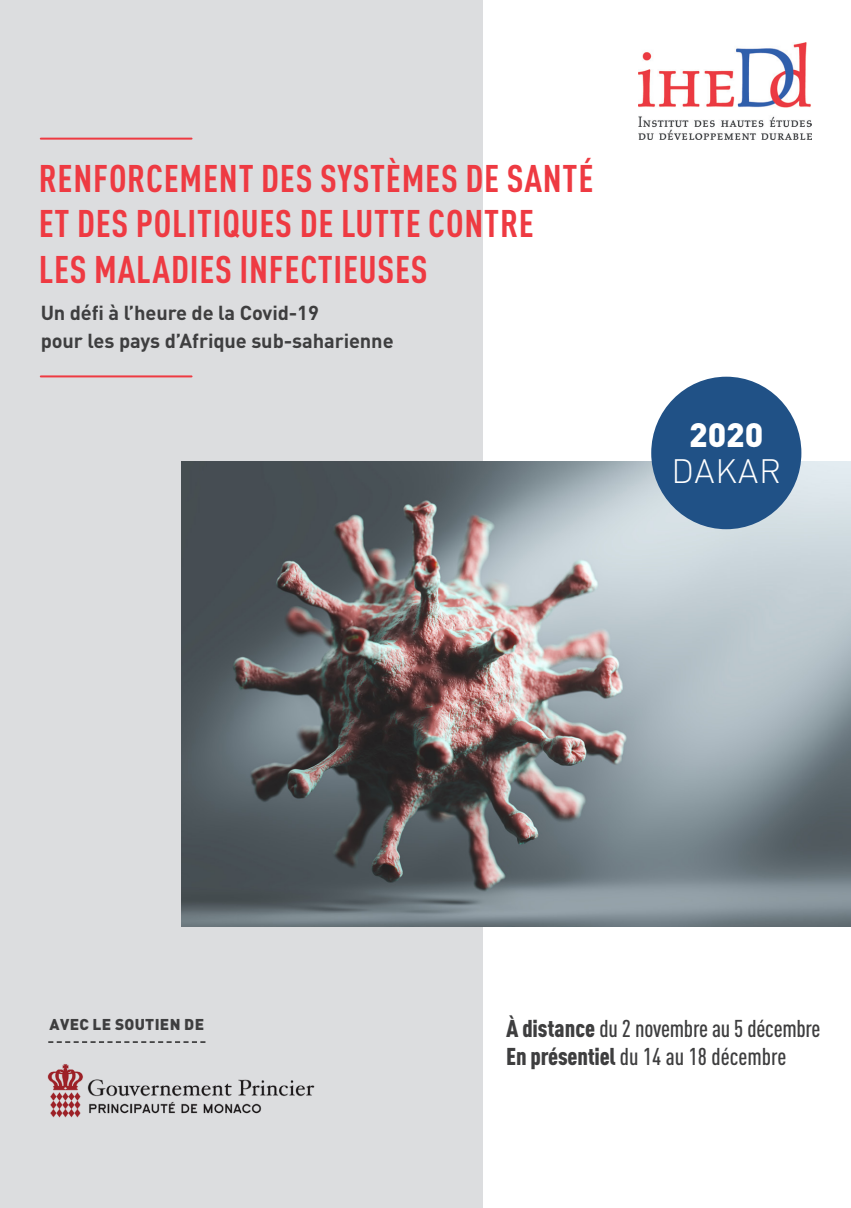
<style>
.page{position:relative;width:851px;height:1208px;background:#fff}
.page>*{position:absolute;margin:0;border:0;box-sizing:border-box;transform-origin:0 0}
.TITRE_couverture{font:700 condensed 38px/45.6px "DIN Pro";letter-spacing:.02em;color:#ee3a42}
.t1{font:300 33.4px/35.4px "DIN Pro";letter-spacing:.02em;color:#fff;text-align:center}
.t2{font:500 condensed 24px/28px "DIN Pro";letter-spacing:-.01em;color:#3e3e3f}
.SOUS-TITRE_couvertur{font:700 20px "DIN Pro";letter-spacing:-.005em;color:#3e3e3f}
.t3{font:900 15.6px "DIN Pro";letter-spacing:.02em;color:#3e3e3f}
.s1{font-weight:900}
</style>
<div class="page">
<div style="left:0;top:0;width:482px;height:1208px;background:#dcdddf"></div>
<img style="left:182px;top:461px;width:668px;height:466px">
<div style="left:651px;top:377px;width:150px;height:152px;background:#205186;border-radius:50%"></div>
<img style="left:638px;top:43px;width:173px;height:97px">
<hr style="left:41px;top:138px;width:150px;height:2px;background:#ee3a42">
<hr style="left:41px;top:375px;width:150px;height:2px;background:#ee3a42">
<img style="left:47px;top:1064px;width:268px;height:54px">
<svg style="left:48px;top:1041px;width:157px;height:2px"></svg>
<p class="TITRE_couverture" style="left:39px;top:152px;width:556px">RENFORCEMENT DES SYSTÈMES DE SANTÉ<br>ET DES POLITIQUES DE LUTTE CONTRE<br>LES MALADIES INFECTIEUSES</p>
<p class="SOUS-TITRE_couvertur" style="left:41px;top:296px;width:280px">Un défi à l’heure de la Covid-19</p>
<p class="SOUS-TITRE_couvertur" style="left:41px;top:324px;width:354px">pour les pays d’Afrique sub-saharienne</p>
<p class="t1" style="left:671px;top:414px;width:111px"><span class="s1">2020<br></span>DAKAR</p>
<p class="t3" style="left:50px;top:1010px;width:156px">AVEC LE SOUTIEN DE</p>
<p class="t2" style="left:506px;top:1012px;width:316px"><span class="s1">À distance</span> du 2 novembre au 5 décembre<br><span class="s1">En présentiel</span> du 14 au 18 décembre</p>
</div>
